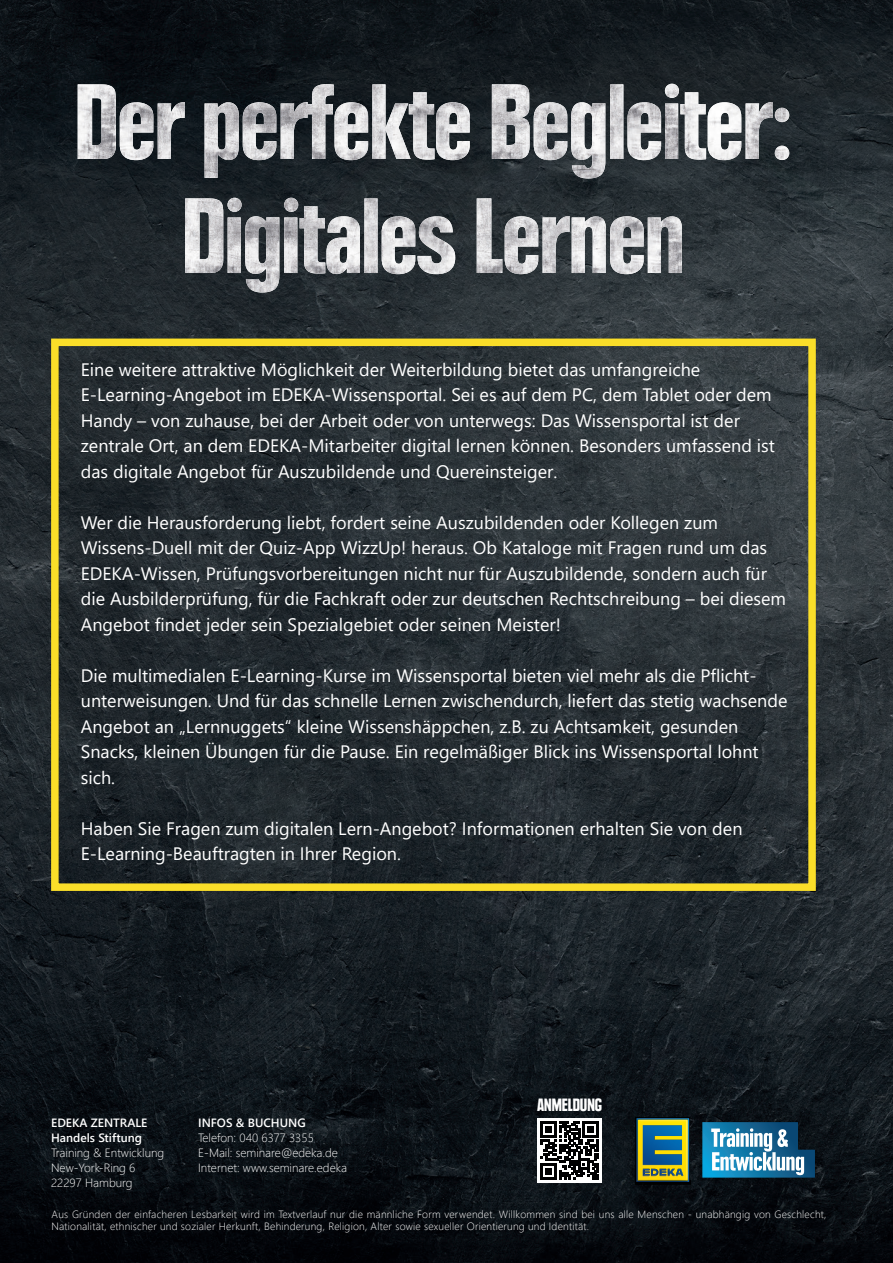
<style>
.page{position:relative;width:893px;height:1263px;background:#fff}
.page>*{position:absolute;margin:0;border:0;box-sizing:border-box;transform-origin:0 0}
.t1{font:18px/25.5px "Segoe UI";color:#fff}
.t2{font:900 condensed 17.7px "Plak Com";color:#fff}
.t3{font:300 12px/15px "Segoe UI";color:#fff}
.t4{font:600 12px/15px "Segoe UI";color:#fff}
.t5{font:300 10.5px/12.6px "Segoe UI";letter-spacing:.02em;color:#fff}
</style>
<div class="page">
<img style="left:0;top:0;width:893px;height:1263px">
<svg style="left:699px;top:1119px;width:119px;height:62px"></svg>
<svg style="left:702px;top:1122px;width:113px;height:55px"></svg>
<img style="left:634px;top:1115px;width:58px;height:70px">
<img style="left:635px;top:1180px;width:48px;height:4px">
<img style="left:634px;top:1115px;width:7px;height:46px">
<img style="left:683px;top:1140px;width:9px;height:45px">
<svg style="left:636px;top:1118px;width:53px;height:64px"></svg>
<img style="left:637px;top:1120px;width:52px;height:61px">
<svg style="left:538px;top:1118px;width:64px;height:64px"></svg>
<svg style="left:541px;top:1121px;width:58px;height:58px"></svg>
<div style="left:545px;top:1168px;width:7px;height:7px;background:#000001"></div>
<svg style="left:185px;top:198px;width:497px;height:94px;fill:#2c3438"></svg>
<img style="left:185px;top:198px;width:459px;height:76px">
<svg style="left:78px;top:84px;width:711px;height:94px"></svg>
<img style="left:78px;top:84px;width:628px;height:76px">
<div style="left:51px;top:339px;width:765px;height:552px;border:8px solid #fade29"></div>
<p class="t1" style="left:81px;top:355px;width:696px">Eine weitere attraktive Möglichkeit der Weiterbildung bietet das umfangreiche E-Learning-Angebot im EDEKA-Wissensportal. Sei es auf dem PC, dem Tablet oder dem Handy – von zuhause, bei der Arbeit oder von unterwegs: Das Wissensportal ist der zentrale Ort, an dem EDEKA-Mitarbeiter digital lernen können. Besonders umfassend ist das digitale Angebot für Auszubildende und Quereinsteiger.</p>
<p class="t1" style="left:81px;top:508px;width:707px">Wer die Herausforderung liebt, fordert seine Auszubildenden oder Kollegen zum Wissens-Duell mit der Quiz-App WizzUp! heraus. Ob Kataloge mit Fragen rund um das EDEKA-Wissen, Prüfungsvorbereitungen nicht nur für Auszubildende, sondern auch für die Ausbilderprüfung, für die Fachkraft oder zur deutschen Rechtschreibung – bei diesem Angebot findet jeder sein Spezialgebiet oder seinen Meister!</p>
<p class="t1" style="left:81px;top:661px;width:708px">Die multimedialen E-Learning-Kurse im Wissensportal bieten viel mehr als die Pflicht&shy;unterweisungen. Und für das schnelle Lernen zwischendurch, liefert das stetig wachsende Angebot an „Lernnuggets“ kleine Wissenshäppchen, z.B. zu Achtsamkeit, gesunden Snacks, kleinen Übungen für die Pause. Ein regelmäßiger Blick ins Wissensportal lohnt sich.</p>
<p class="t1" style="left:81px;top:814px;width:663px">Haben Sie Fragen zum digitalen Lern-Angebot? Informationen erhalten Sie von den<br>E-Learning-Beauftragten in Ihrer Region.</p>
<p class="t2" style="left:538px;top:1094px;width:66px">ANMELDUNG</p>
<p class="t4" style="left:198px;top:1114px;width:109px">INFOS &amp; BUCHUNG</p>
<p class="t3" style="left:198px;top:1129px;width:150px">Telefon: 040 6377 3355<br>E-Mail: seminare@edeka.de<br>Internet: www.seminare.edeka</p>
<p class="t4" style="left:51px;top:1114px;width:98px">EDEKA ZENTRALE<br>Handels Stiftung</p>
<p class="t3" style="left:51px;top:1144px;width:115px">Training &amp; Entwicklung<br>New-York-Ring 6<br>22297 Hamburg</p>
<p class="t5" style="left:52px;top:1206px;width:776px">Aus Gründen der einfacheren Lesbarkeit wird im Textverlauf nur die männliche Form verwendet. Willkommen sind bei uns alle Menschen - unabhängig von Geschlecht,<br>Nationalität, ethnischer und sozialer Herkunft, Behinderung, Religion, Alter sowie sexueller Orientierung und Identität.</p>
</div>
